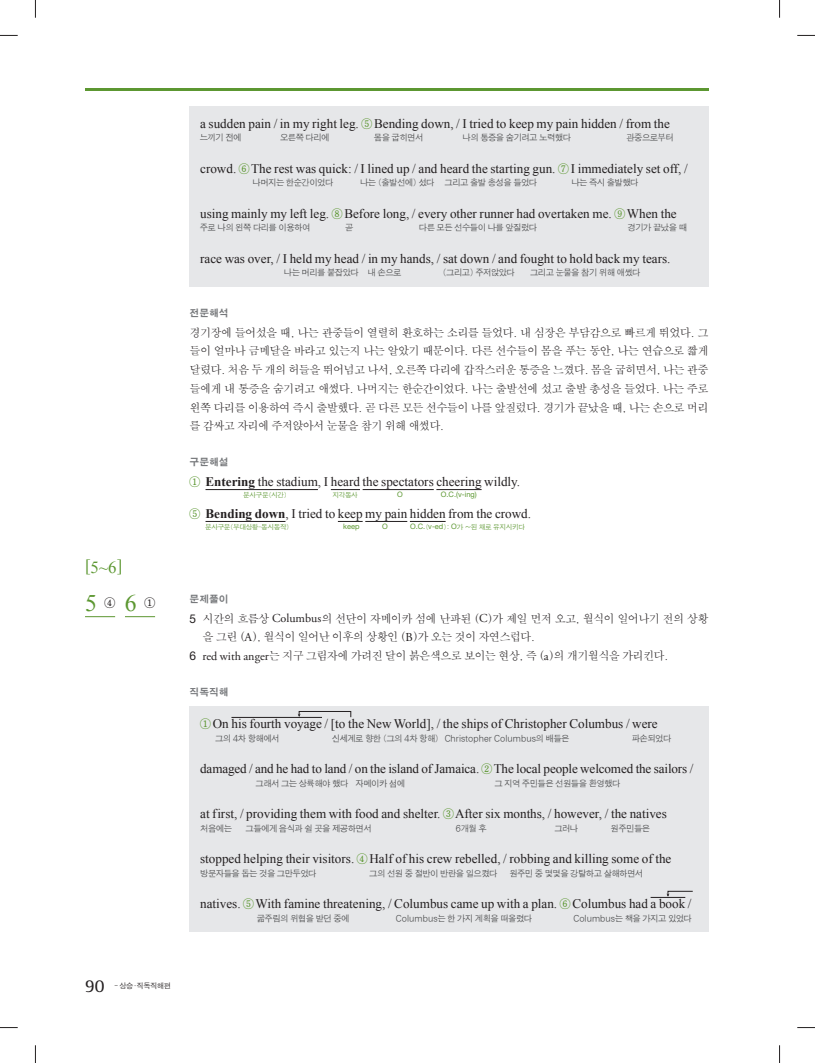
<style>
.page{position:relative;width:815px;height:1063px;background:#fff}
.page>*{position:absolute;margin:0;border:0;box-sizing:border-box;transform-origin:0 0}
.t1{font:23.75px "Times New Roman";color:#5c9731}
.t2{font:18.75px "Rotis Serif";color:#231f20}
.t3{font:16.88px "Times New Roman";color:#5c9731}
.t4{font:13.12px "Times New Roman";color:#231f20}
.t5{font:11.5px/18.8px "SMSS Myung Jo Std Regular KS Cpc EUC H";letter-spacing:-.07em;color:#231f20;text-align:justify}
.t6{font:10px "SMK Gothic Std Regular KS Cpc EUC H";color:#76787b}
.t7{font:8.75px "SMJ Gothic Std Regular KS Cpc EUC H";letter-spacing:-.07em;color:#4b4c4d;scale:.96 1}
.t8{font:7.5px "Helvetica Neue";color:#5c9731}
.t9{font:7.5px "SMJ Gothic Std Regular KS Cpc EUC H";letter-spacing:-.06em;color:#231f20;scale:.96 1}
.t10{font:6.88px "SMJ Gothic Std Regular KS Cpc EUC H";letter-spacing:-.06em;color:#5c9731}
.s1{font-family:"SMSS Myung Jo Std Regular KS Cpc EUC H";font-size:11px;color:#5c9731}
.s2{font-weight:700}
.s3{font-family:"Helvetica Neue";font-size:7.5px}
.s4{font-family:"Helvetica Neue";font-size:12.12px}
.s5{font-family:"Adobe Garamond Pro";font-size:12.12px}
</style>
<div class="page">
<hr style="left:85px;top:89px;width:624px;height:2px;background:#5c9731">
<hr style="left:206px;top:489px;width:112px;height:1px;background:#231f20">
<svg style="left:331px;top:489px;width:29px;height:1px"></svg>
<hr style="left:363px;top:489px;width:71px;height:1px;background:#231f20">
<hr style="left:436px;top:489px;width:46px;height:1px;background:#231f20">
<hr style="left:206px;top:521px;width:79px;height:1px;background:#231f20">
<svg style="left:338px;top:521px;width:25px;height:1px"></svg>
<hr style="left:365px;top:521px;width:42px;height:1px;background:#231f20">
<hr style="left:410px;top:521px;width:36px;height:1px;background:#231f20">
<div style="left:190px;top:106px;width:519px;height:180px;background:#e6e7e9"></div>
<hr style="left:85px;top:616px;width:30px;height:1px;background:#5c9731">
<hr style="left:125px;top:616px;width:30px;height:1px;background:#5c9731">
<div style="left:190px;top:707px;width:519px;height:225px;background:#e6e7e9"></div>
<hr style="left:231px;top:717px;width:91px;height:1px;background:#231f20">
<hr style="left:651px;top:897px;width:34px;height:1px;background:#231f20">
<svg style="left:298px;top:711px;width:53px;height:6px"></svg>
<svg style="left:666px;top:891px;width:27px;height:6px"></svg>
<svg style="left:0;top:35px;width:18px;height:1px"></svg>
<svg style="left:797px;top:35px;width:18px;height:1px"></svg>
<svg style="left:0;top:1027px;width:18px;height:1px"></svg>
<svg style="left:797px;top:1027px;width:18px;height:1px"></svg>
<svg style="left:35px;top:0;width:1px;height:18px"></svg>
<svg style="left:35px;top:1045px;width:1px;height:18px"></svg>
<svg style="left:779px;top:0;width:1px;height:18px"></svg>
<svg style="left:779px;top:1045px;width:1px;height:18px"></svg>
<p class="t4" style="left:200px;top:116px;width:471px">a sudden pain / in my right leg. <span class="s1">⑤</span> Bending down, / I tried to keep my pain hidden / from the</p>
<p class="t4" style="left:200px;top:161px;width:489px">crowd. <span class="s1">⑥</span> The rest was quick: / I lined up / and heard the starting gun. <span class="s1">⑦</span> I immediately set off, /</p>
<p class="t4" style="left:200px;top:206px;width:478px">using mainly my left leg. <span class="s1">⑧</span> Before long, / every other runner had overtaken me. <span class="s1">⑨</span> When the</p>
<p class="t4" style="left:200px;top:251px;width:472px">race was over, / I held my head / in my hands, / sat down / and fought to hold back my tears.</p>
<p class="t7" style="left:200px;top:133px;width:45px">느끼기 전에</p>
<p class="t7" style="left:280px;top:133px;width:53px">오른쪽 다리에</p>
<p class="t7" style="left:374px;top:133px;width:53px">몸을 굽히면서</p>
<p class="t7" style="left:463px;top:133px;width:114px">나의 통증을 숨기려고 노력했다</p>
<p class="t7" style="left:626px;top:133px;width:51px">관중으로부터</p>
<p class="t7" style="left:253px;top:178px;width:86px">나머지는 한순간이었다</p>
<p class="t7" style="left:360px;top:178px;width:186px">나는 (출발선에) 섰다 그리고 출발 총성을 들었다</p>
<p class="t7" style="left:571px;top:178px;width:72px">나는 즉시 출발했다</p>
<p class="t7" style="left:200px;top:223px;width:117px">주로 나의 왼쪽 다리를 이용하여</p>
<p class="t7" style="left:345px;top:223px;width:10px">곧</p>
<p class="t7" style="left:419px;top:223px;width:125px">다른 모든 선수들이 나를 앞질렀다</p>
<p class="t7" style="left:628px;top:223px;width:63px">경기가 끝났을 때</p>
<p class="t7" style="left:284px;top:268px;width:124px">나는 머리를 붙잡았다 내 손으로</p>
<p class="t7" style="left:443px;top:268px;width:77px">(그리고) 주저앉았다</p>
<p class="t7" style="left:530px;top:268px;width:117px">그리고 눈물을 참기 위해 애썼다</p>
<p class="t6" style="left:190px;top:308px;width:41px">전문해석</p>
<p class="t5" style="left:190px;top:323px;width:521px">경기장에 들어섰을 때, 나는 관중들이 열렬히 환호하는 소리를 들었다. 내 심장은 부담감으로 빠르게 뛰었다. 그 들이 얼마나 금메달을 바라고 있는지 나는 알았기 때문이다. 다른 선수들이 몸을 푸는 동안, 나는 연습으로 짧게 달렸다. 처음 두 개의 허들을 뛰어넘고 나서, 오른쪽 다리에 갑작스러운 통증을 느꼈다. 몸을 굽히면서, 나는 관중 들에게 내 통증을 숨기려고 애썼다. 나머지는 한순간이었다. 나는 출발선에 섰고 출발 총성을 들었다. 나는 주로 왼쪽 다리를 이용하여 즉시 출발했다. 곧 다른 모든 선수들이 나를 앞질렀다. 경기가 끝났을 때, 나는 손으로 머리 를 감싸고 자리에 주저앉아서 눈물을 참기 위해 애썼다.</p>
<p class="t6" style="left:190px;top:457px;width:41px">구문해설</p>
<p class="t4" style="left:190px;top:475px;width:332px"><span class="s1">①</span> <span class="s2">Entering</span> the stadium, I heard the spectators cheering wildly.</p>
<p class="t10" style="left:243px;top:492px;width:45px">분사구문(시간)</p>
<p class="t10" style="left:333px;top:492px;width:27px">지각동사</p>
<p class="t8" style="left:397px;top:492px;width:7px">O</p>
<p class="t8" style="left:441px;top:492px;width:37px">O.C.(v-ing)</p>
<p class="t4" style="left:190px;top:506px;width:343px"><span class="s1">⑤</span> <span class="s2">Bending down</span>, I tried to keep my pain hidden from the crowd.</p>
<p class="t10" style="left:205px;top:523px;width:86px">분사구문(부대상황-동시동작)</p>
<p class="t8" style="left:343px;top:524px;width:18px">keep</p>
<p class="t8" style="left:382px;top:524px;width:7px">O</p>
<p class="t10" style="left:410px;top:523px;width:116px"><span class="s3">O.C.</span>(<span class="s3">v-ed</span>): <span class="s3">O</span>가 ~된 채로 유지시키다</p>
<p class="t3" style="left:85px;top:558px;width:39px">[5~6]</p>
<h1 class="t1" style="left:85px;top:590px;width:72px">5 <sup>④</sup> 6 <sup>①</sup></h1>
<p class="t6" style="left:190px;top:595px;width:41px">문제풀이</p>
<p class="t5" style="left:190px;top:610px;width:521px"><span class="s4">5</span> 시간의 흐름상 <span class="s5">Columbus</span>의 선단이 자메이카 섬에 난파된 (<span class="s5">C</span>)가 제일 먼저 오고, 월식이 일어나기 전의 상황</p>
<p class="t5" style="left:203px;top:628px;width:334px">을 그린 (<span class="s5">A</span>), 월식이 일어난 이후의 상황인 (<span class="s5">B</span>)가 오는 것이 자연스럽다.</p>
<p class="t5" style="left:190px;top:647px;width:481px"><span class="s4">6</span> <span class="s5">red with anger</span>는 지구 그림자에 가려진 달이 붉은색으로 보이는 현상, 즉 (<span class="s5">a</span>)의 개기월식을 가리킨다.</p>
<p class="t6" style="left:190px;top:687px;width:41px">직독직해</p>
<p class="t4" style="left:200px;top:716px;width:459px"><span class="s1">①</span> On his fourth voyage / [to the New World], / the ships of Christopher Columbus / were</p>
<p class="t4" style="left:200px;top:761px;width:495px">damaged / and he had to land / on the island of Jamaica. <span class="s1">②</span> The local people welcomed the sailors /</p>
<p class="t4" style="left:200px;top:806px;width:468px">at first, / providing them with food and shelter. <span class="s1">③</span> After six months, / however, / the natives</p>
<p class="t4" style="left:200px;top:851px;width:473px">stopped helping their visitors. <span class="s1">④</span> Half of his crew rebelled, / robbing and killing some of the</p>
<p class="t4" style="left:200px;top:896px;width:493px">natives. <span class="s1">⑤</span> With famine threatening, / Columbus came up with a plan. <span class="s1">⑥</span> Columbus had a book /</p>
<p class="t7" style="left:215px;top:735px;width:69px">그의 4차 항해에서</p>
<p class="t7" style="left:332px;top:735px;width:249px">신세계로 향한 (그의 4차 항해) Christopher Columbus의 배들은</p>
<p class="t7" style="left:632px;top:735px;width:43px">파손되었다</p>
<p class="t7" style="left:256px;top:780px;width:157px">그래서 그는 상륙해야 했다 자메이카 섬에</p>
<p class="t7" style="left:494px;top:780px;width:133px">그 지역 주민들은 선원들을 환영했다</p>
<p class="t7" style="left:200px;top:825px;width:35px">처음에는</p>
<p class="t7" style="left:246px;top:825px;width:133px">그들에게 음식과 쉴 곳을 제공하면서</p>
<p class="t7" style="left:456px;top:825px;width:34px">6개월 후</p>
<p class="t7" style="left:554px;top:825px;width:27px">그러나</p>
<p class="t7" style="left:611px;top:825px;width:43px">원주민들은</p>
<p class="t7" style="left:200px;top:870px;width:123px">방문자들을 돕는 것을 그만두었다</p>
<p class="t7" style="left:369px;top:870px;width:135px">그의 선원 중 절반이 반란을 일으켰다</p>
<p class="t7" style="left:509px;top:870px;width:141px">원주민 중 몇몇을 강탈하고 살해하면서</p>
<p class="t7" style="left:257px;top:915px;width:98px">굶주림의 위협을 받던 중에</p>
<p class="t7" style="left:396px;top:915px;width:144px">Columbus는 한 가지 계획을 떠올렸다</p>
<p class="t7" style="left:573px;top:915px;width:125px">Columbus는 책을 가지고 있었다</p>
<h2 class="t2" style="left:85px;top:978px;width:21px">90</h2>
<p class="t9" style="left:114px;top:982px;width:60px">- 상승ㆍ직독직해편</p>
</div>
